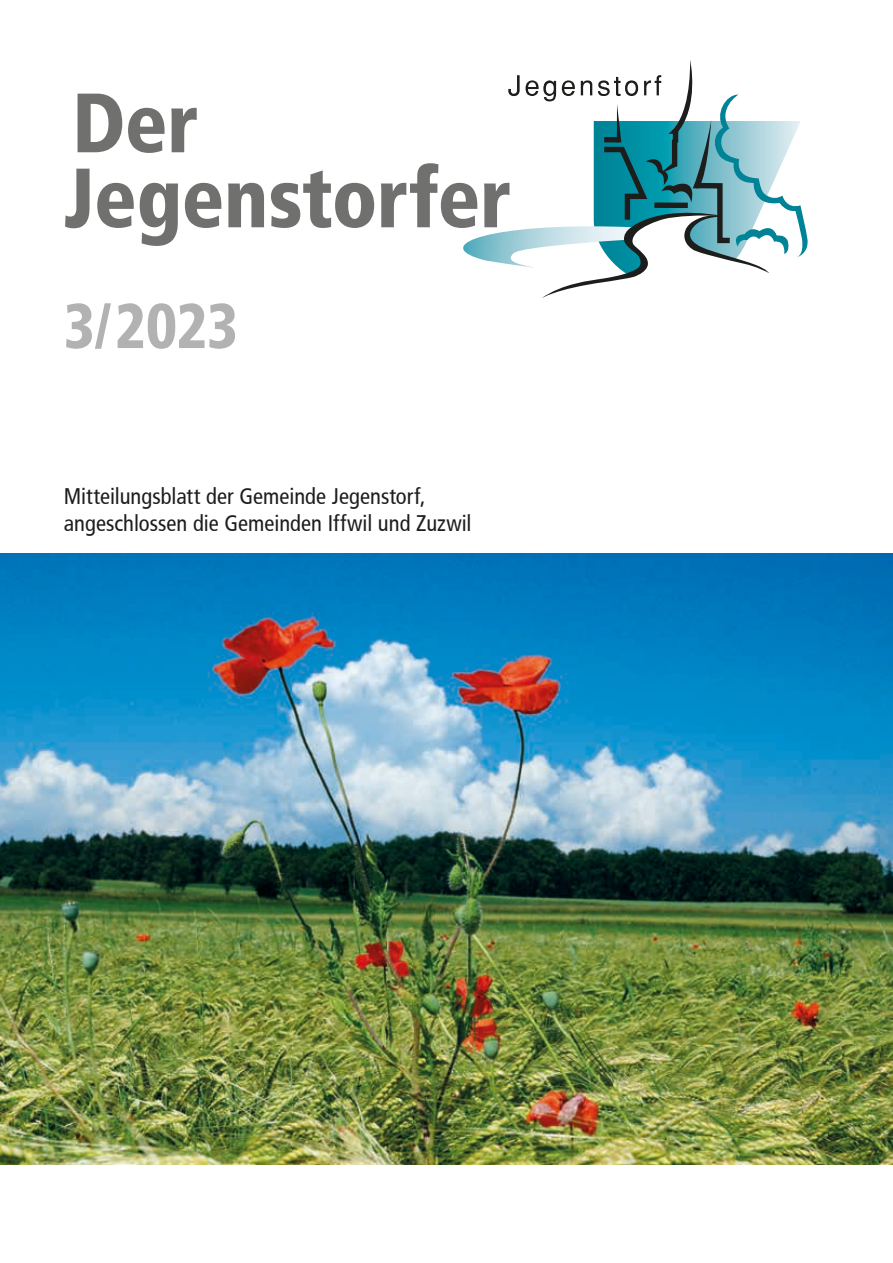
<style>
.page{position:relative;width:893px;height:1263px;background:#fff}
.page>*{position:absolute;margin:0;border:0;box-sizing:border-box;transform-origin:0 0}
.t1{font:900 condensed 84px/75px "Frutiger";letter-spacing:-.005em;color:#70706f;scale:.95 1}
.t2{font:900 condensed 63px "Frutiger";color:#b2b2b2;scale:.95 1}
.t3{font:condensed 22.5px/27px "Frutiger";color:#1d1d1b}
</style>
<div class="page">
<svg style="left:463px;top:60px;width:345px;height:238px"></svg>
<img style="left:0;top:554px;width:893px;height:610px">
<h1 class="t1" style="left:64px;top:85px;width:472px">Der<br>Jegenstorfer</h1>
<h2 class="t2" style="left:64px;top:288px;width:185px">3/2023</h2>
<p class="t3" style="left:64px;top:483px;width:409px">Mitteilungsblatt der Gemeinde Jegenstorf, angeschlossen die Gemeinden Iffwil und Zuzwil</p>
</div>
